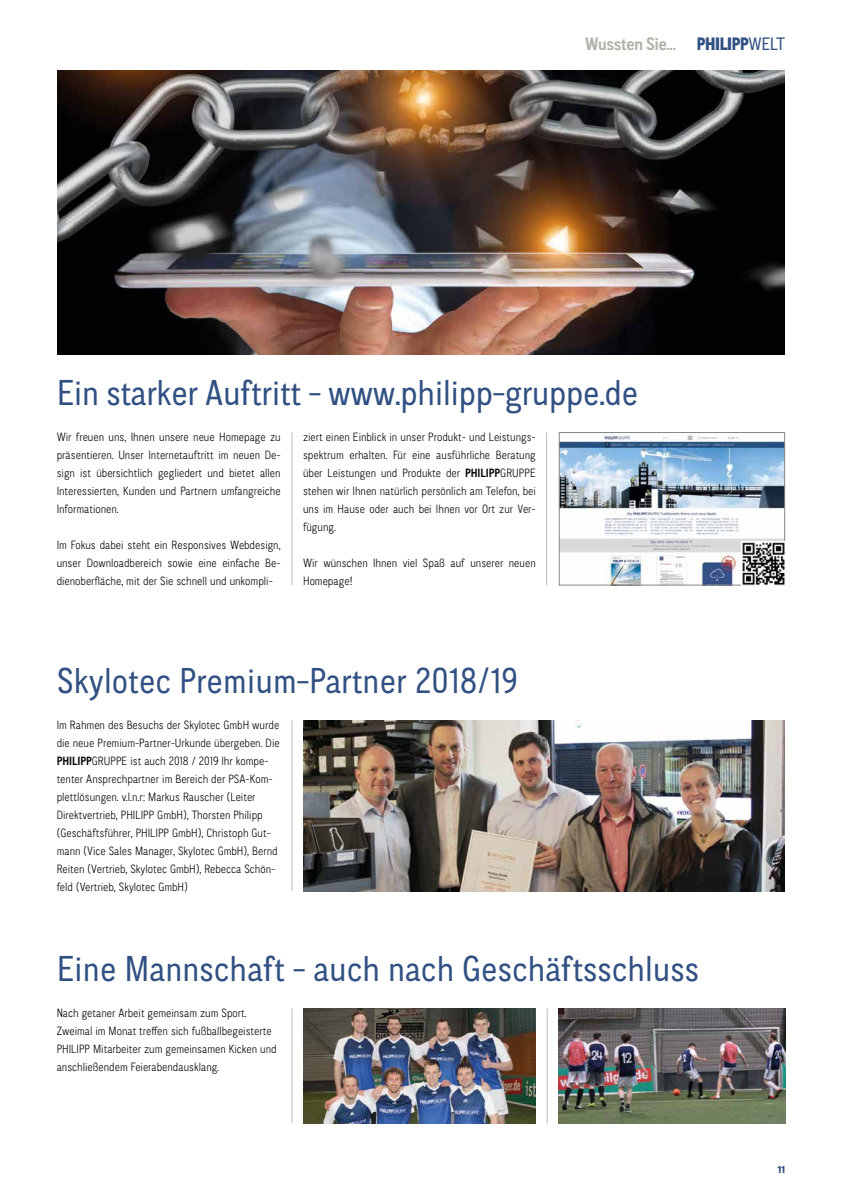
<style>
.page{position:relative;width:842px;height:1191px;background:#fff}
.page>*{position:absolute;margin:0;border:0;box-sizing:border-box;transform-origin:0 0}
.t1{font:36px "CA Normal";color:#315083}
.t2{font:700 18px "CA Normal";letter-spacing:-.02em;color:#b2b1a7}
.t3{font:300 12px/18px "CA Normal";color:#000;text-align:justify}
.t4{font:800 10px "CA Normal";color:#315083}
.s1{font-weight:800;color:#315083}
.s2{font-weight:400;color:#315083}
.s3{font-weight:700}
</style>
<div class="page">
<hr style="left:291px;top:432px;width:1px;height:153px;background:#bcbcbc">
<hr style="left:546px;top:432px;width:1px;height:153px;background:#bcbcbc">
<img style="left:57px;top:71px;width:728px;height:283px">
<hr style="left:291px;top:720px;width:1px;height:171px;background:#bcbcbc">
<img style="left:304px;top:720px;width:481px;height:171px">
<hr style="left:291px;top:1008px;width:1px;height:115px;background:#bcbcbc">
<hr style="left:547px;top:1008px;width:1px;height:115px;background:#bcbcbc">
<img style="left:303px;top:1008px;width:233px;height:115px">
<img style="left:559px;top:1008px;width:227px;height:115px">
<img style="left:561px;top:434px;width:222px;height:149px">
<div style="left:559px;top:432px;width:226px;height:153px;border:1px solid #878787"></div>
<img style="left:741px;top:541px;width:44px;height:44px">
<h2 class="t2" style="left:585px;top:31px;width:202px">Wussten Sie... <span class="s1">PHILIPP</span><span class="s2">WELT</span></h2>
<h1 class="t1" style="left:57px;top:368px;width:583px">Ein starker Auftritt - www.philipp-gruppe.de</h1>
<p class="t3" style="left:57px;top:428px;width:225px">Wir freuen uns, Ihnen unsere neue Homepage zu präsentieren. Unser Internetauftritt im neuen De&shy;sign ist übersichtlich gegliedert und bietet allen Interessierten, Kunden und Partnern umfangreiche Informationen.</p>
<p class="t3" style="left:57px;top:536px;width:225px">Im Fokus dabei steht ein Responsives Webdesign, unser Downloadbereich sowie eine einfache Be&shy;dienoberfläche, mit der Sie schnell und unkompli-</p>
<p class="t3" style="left:303px;top:428px;width:234px">ziert einen Einblick in unser Produkt- und Leistungs&shy;spektrum erhalten. Für eine ausführliche Beratung über Leistungen und Produkte der <span class="s3">PHILIPP</span>GRUPPE stehen wir Ihnen natürlich persönlich am Telefon, bei uns im Hause oder auch bei Ihnen vor Ort zur Ver&shy;fügung.</p>
<p class="t3" style="left:303px;top:554px;width:234px">Wir wünschen Ihnen viel Spaß auf unserer neuen<br>Homepage!</p>
<h1 class="t1" style="left:57px;top:656px;width:463px">Skylotec Premium-Partner 2018/19</h1>
<p class="t3" style="left:57px;top:716px;width:225px;text-align:left">Im Rahmen des Besuchs der Skylotec GmbH wurde die neue Premium-Partner-Urkunde übergeben. Die <span class="s3">PHILIPP</span>GRUPPE ist auch 2018 / 2019 Ihr kompe&shy;tenter Ansprechpartner im Bereich der PSA-Kom&shy;plettlösungen. v.l.n.r: Markus Rauscher (Leiter Direktvertrieb, PHILIPP GmbH), Thorsten Philipp (Geschäftsführer, PHILIPP GmbH), Christoph Gut&shy;mann (Vice Sales Manager, Skylotec GmbH), Bernd Reiten (Vertrieb, Skylotec GmbH), Rebecca Schön&shy;feld (Vertrieb, Skylotec GmbH)</p>
<h1 class="t1" style="left:57px;top:944px;width:644px">Eine Mannschaft - auch nach Geschäftsschluss</h1>
<p class="t3" style="left:57px;top:1004px;width:221px;text-align:left">Nach getaner Arbeit gemeinsam zum Sport.<br>Zweimal im Monat treffen sich fußballbegeisterte PHILIPP Mitarbeiter zum gemeinsamen Kicken und anschließendem Feierabendausklang.</p>
<p class="t4" style="left:778px;top:1162px;width:9px">11</p>
</div>
